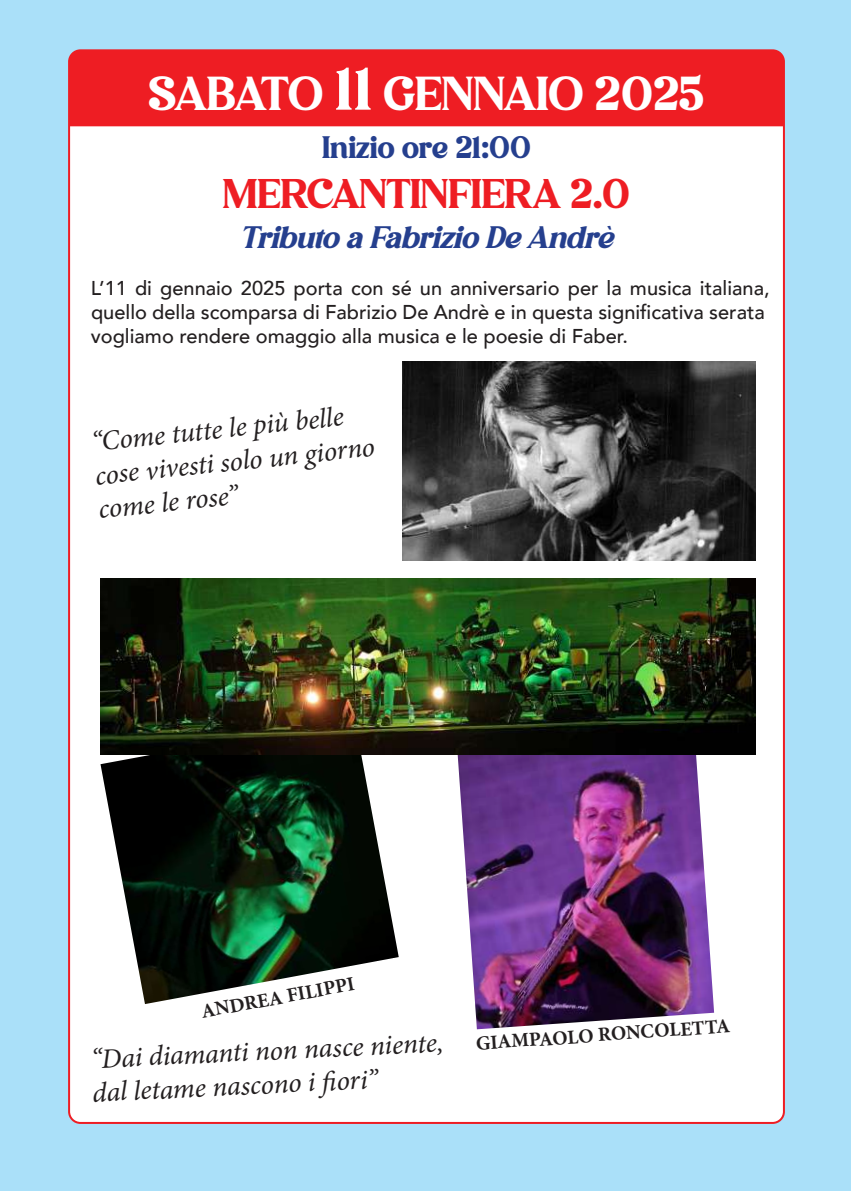
<style>
.page{position:relative;width:851px;height:1191px;background:#fff}
.page>*{position:absolute;margin:0;border:0;box-sizing:border-box;transform-origin:0 0}
.t1{font:46px "Avigea";color:#fff}
.t2{font:40px "Avigea";color:#ee1d23}
.t3{font:italic 30px "Avigea";color:#253f8e}
.t4{font:30px "Avigea";color:#253f8e}
.t5{font:italic 28px/33.6px "Minion Pro";color:#231f20}
.t6{font:500 20px/24px "Avenir";color:#231f20}
.t7{font:700 20px "Minion Pro";color:#231f20}
.s1{font-size:58px}
</style>
<div class="page">
<div style="left:0;top:0;width:850px;height:1191px;background:#aae0f9"></div>
<div style="left:69px;top:50px;width:714px;height:1073px;background:#fff;border-radius:11px"></div>
<div style="left:71px;top:50px;width:712px;height:76px;background:#ee1d23"></div>
<img style="left:403px;top:362px;width:352px;height:198px">
<img style="left:100px;top:754px;width:298px;height:250px">
<img style="left:456px;top:754px;width:258px;height:275px">
<img style="left:100px;top:579px;width:655px;height:175px">
<h1 class="t1" style="left:148px;top:65px;width:557px">SABATO <span class="s1">11</span> GENNAIO 2025</h1>
<h3 class="t4" style="left:322px;top:129px;width:210px">Inizio ore 21:00</h3>
<h2 class="t2" style="left:223px;top:170px;width:408px">MERCANTINFIERA 2.0</h2>
<h3 class="t3" style="left:240px;top:219px;width:374px">Tributo a Fabrizio De Andrè</h3>
<p class="t6" style="left:91px;top:275px;width:680px">L’11 di gennaio 2025 porta con sé un anniversario per la musica italiana, quello della scomparsa di Fabrizio De Andrè e in questa significativa serata vogliamo rendere omaggio alla musica e le poesie di Faber.</p>
<h3 class="t5" style="left:90px;top:426px;width:283px;rotate:-6deg">“Come tutte le più belle cose vivesti solo un giorno come le rose”</h3>
<p class="t7" style="left:198px;top:998px;width:157px;rotate:-11deg">ANDREA FILIPPI</p>
<h3 class="t5" style="left:90px;top:1043px;width:354px;rotate:-3deg">“Dai diamanti non nasce niente, dal letame nascono i fi ori”</h3>
<p class="t7" style="left:475px;top:1029px;width:256px;rotate:-4deg">GIAMPAOLO RONCOLETTA</p>
</div>
